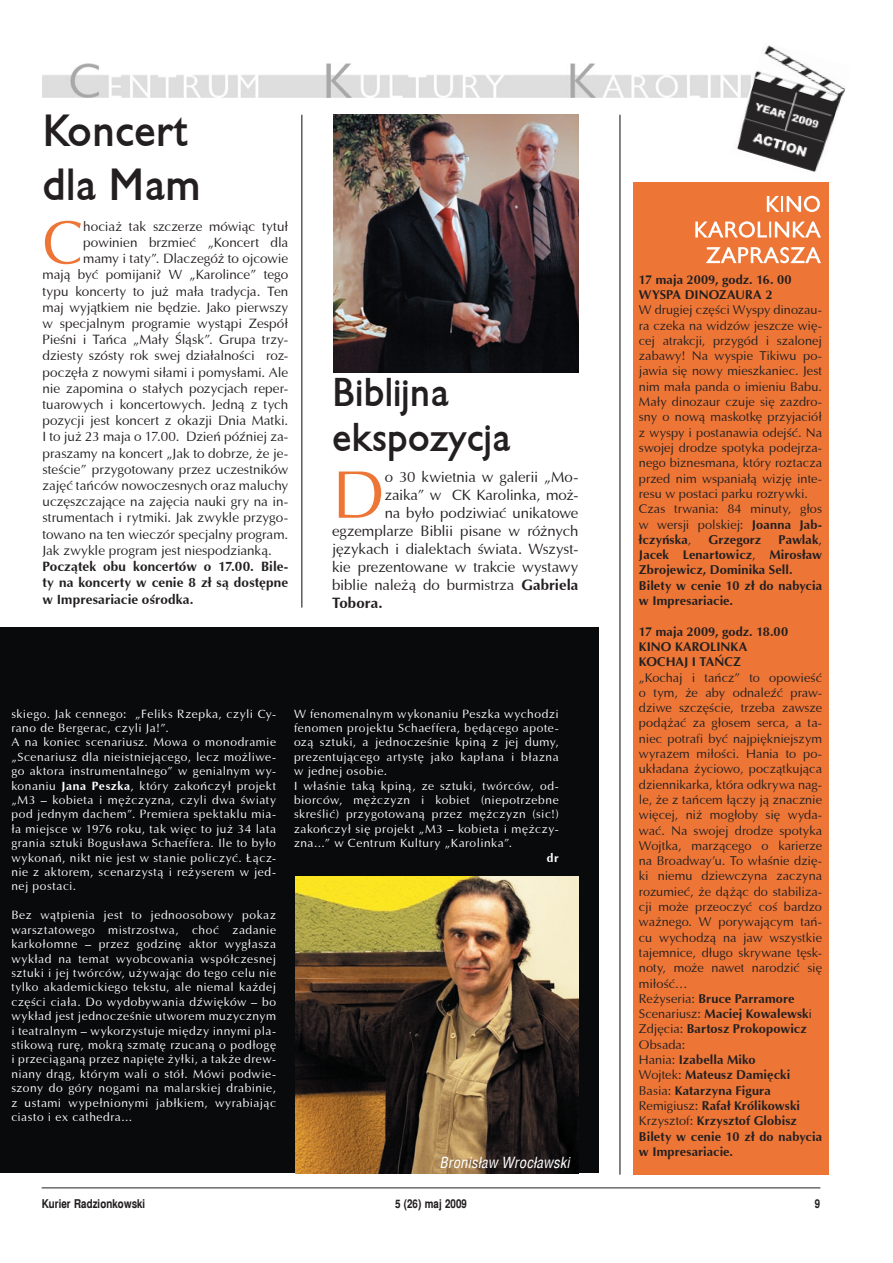
<style>
.page{position:relative;width:893px;height:1263px;background:#fff}
.page>*{position:absolute;margin:0;border:0;box-sizing:border-box;transform-origin:0 0}
.t1{font:67.8px "Ottawa";color:#ed7637}
.t2{font:61.05px "Ottawa";color:#ed7637}
.t3{font:700 42px/54px "EFN Gilead";color:#231f20}
.t4{font:700 37.5px/45px "EFN Gilead";color:#231f20}
.t5{font:15px "Ottawa";letter-spacing:-.01em;color:#231f20}
.t6{font:italic 15px "Switzerland Condensed";color:#fff}
.t7{font:700 15px "Ottawa";letter-spacing:.005em;color:#231f20}
.t8{font:13.5px "Ottawa";letter-spacing:-.005em;color:#231f20}
.t9{font:700 13.5px/16.2px "Ottawa";letter-spacing:.01em;color:#231f20;text-align:justify}
.t10{font:12.75px/15.3px "Ottawa";color:#231f20}
.t11{font:700 12.75px/15.3px "Ottawa";letter-spacing:.005em;color:#231f20}
.t12{font:12px/14.4px "Ottawa";letter-spacing:.04em;color:#fff}
.t13{font:700 12px "Switzerland Narrow";color:#231f20}
.t14{font:700 12px "Ottawa";color:#fff}
.s1{font-weight:700}
.s2{font-weight:400}
</style>
<div class="page">
<hr style="left:42px;top:1187px;width:778px;height:1px;background:#231f20">
<img style="left:43px;top:64px;width:688px;height:34px">
<div style="left:633px;top:182px;width:195px;height:993px;background:#ed7637"></div>
<div style="left:0;top:628px;width:599px;height:545px;background:#080a0b"></div>
<img style="left:333px;top:115px;width:246px;height:258px">
<img style="left:295px;top:876px;width:284px;height:297px">
<hr style="left:302px;top:115px;width:1px;height:493px;background:#080a0b">
<hr style="left:620px;top:115px;width:1px;height:1060px;background:#080a0b">
<img style="left:731px;top:45px;width:115px;height:127px">
<svg style="left:767px;top:196px;width:53px;height:16px"></svg>
<svg style="left:695px;top:221px;width:126px;height:17px"></svg>
<svg style="left:706px;top:247px;width:115px;height:16px"></svg>
<h3 class="t3" style="left:43px;top:106px;width:160px">Koncert dla Mam</h3>
<h2 class="t2" style="left:43px;top:206px;width:42px">C</h2>
<p class="t8" style="left:83px;top:218px;width:207px">hociaż tak szczerze mówiąc tytuł</p>
<p class="t8" style="left:83px;top:234px;width:207px">powinien brzmieć „Koncert dla</p>
<p class="t8" style="left:83px;top:251px;width:207px">mamy i taty”. Dlaczegóż to ojcowie</p>
<p class="t8" style="left:43px;top:267px;width:247px">mają być pomijani? W „Karolince” tego</p>
<p class="t8" style="left:43px;top:283px;width:247px">typu koncerty to już mała tradycja. Ten</p>
<p class="t8" style="left:43px;top:299px;width:247px">maj wyjątkiem nie będzie. Jako pierwszy</p>
<p class="t8" style="left:43px;top:315px;width:247px">w specjalnym programie wystąpi Zespół</p>
<p class="t8" style="left:43px;top:332px;width:247px">Pieśni i Tańca „Mały Śląsk”. Grupa trzy-</p>
<p class="t8" style="left:43px;top:348px;width:247px">dziesty szósty rok swej działalności roz-</p>
<p class="t8" style="left:43px;top:364px;width:247px">poczęła z nowymi siłami i pomysłami. Ale</p>
<p class="t8" style="left:43px;top:380px;width:247px">nie zapomina o stałych pozycjach reper-</p>
<p class="t8" style="left:43px;top:396px;width:247px">tuarowych i koncertowych. Jedną z tych</p>
<p class="t8" style="left:43px;top:413px;width:247px">pozycji jest koncert z okazji Dnia Matki.</p>
<p class="t8" style="left:43px;top:429px;width:247px">I to już 23 maja o 17.00. Dzień później za-</p>
<p class="t8" style="left:43px;top:445px;width:247px">praszamy na koncert „Jak to dobrze, że je-</p>
<p class="t8" style="left:43px;top:461px;width:247px">steście” przygotowany przez uczestników</p>
<p class="t8" style="left:43px;top:477px;width:247px">zajęć tańców nowoczesnych oraz maluchy</p>
<p class="t8" style="left:43px;top:494px;width:247px">uczęszczające na zajęcia nauki gry na in-</p>
<p class="t8" style="left:43px;top:510px;width:247px">strumentach i rytmiki. Jak zwykle przygo-</p>
<p class="t8" style="left:43px;top:526px;width:247px">towano na ten wieczór specjalny program.</p>
<p class="t8" style="left:43px;top:542px;width:231px">Jak zwykle program jest niespodzianką.</p>
<p class="t9" style="left:43px;top:558px;width:247px">Początek obu koncertów o 17.00. Bile&shy;ty na koncerty w cenie 8 zł są dostępne w Impresariacie ośrodka.</p>
<h3 class="t4" style="left:332px;top:371px;width:180px">Biblijna ekspozycja</h3>
<h1 class="t1" style="left:332px;top:454px;width:54px">D</h1>
<p class="t5" style="left:385px;top:468px;width:195px">o 30 kwietnia w galerii „Mo-</p>
<p class="t5" style="left:385px;top:486px;width:195px">zaika” w CK Karolinka, moż-</p>
<p class="t5" style="left:385px;top:504px;width:195px">na było podziwiać unikatowe</p>
<p class="t5" style="left:332px;top:522px;width:248px">egzemplarze Biblii pisane w różnych</p>
<p class="t5" style="left:332px;top:540px;width:248px">językach i dialektach świata. Wszyst-</p>
<p class="t5" style="left:332px;top:558px;width:248px">kie prezentowane w trakcie wystawy</p>
<p class="t5" style="left:332px;top:576px;width:248px">biblie należą do burmistrza <span class="s1">Gabriela</span></p>
<p class="t7" style="left:332px;top:593px;width:52px">Tobora.</p>
<p class="t12" style="left:11px;top:706px;width:266px">skiego. Jak cennego: „Feliks Rzepka, czyli Cy&shy;rano de Bergerac, czyli Ja!”.<br>A na koniec scenariusz. Mowa o monodramie „Scenariusz dla nieistniejącego, lecz możliwe&shy;go aktora instrumentalnego” w genialnym wy&shy;konaniu <span class="s1">Jana Peszka</span>, który zakończył projekt „M3 – kobieta i mężczyzna, czyli dwa światy pod jednym dachem”. Premiera spektaklu mia&shy;ła miejsce w 1976 roku, tak więc to już 34 lata grania sztuki Bogusława Schaeffera. Ile to było wykonań, nikt nie jest w stanie policzyć. Łącz&shy;nie z aktorem, scenarzystą i reżyserem w jed&shy;nej postaci.</p>
<p class="t12" style="left:11px;top:908px;width:266px;text-align:justify">Bez wątpienia jest to jednoosobowy pokaz warsztatowego mistrzostwa, choć zadanie karkołomne – przez godzinę aktor wygłasza wykład na temat wyobcowania współczesnej sztuki i jej twórców, używając do tego celu nie tylko akademickiego tekstu, ale niemal każdej części ciała. Do wydobywania dźwięków – bo wykład jest jednocześnie utworem muzycznym i teatralnym – wykorzystuje między innymi pla&shy;stikową rurę, mokrą szmatę rzucaną o podłogę i przeciąganą przez napięte żyłki, a także drew&shy;niany drąg, którym wali o stół. Mówi podwie&shy;szony do góry nogami na malarskiej drabinie, z ustami wypełnionymi jabłkiem, wyrabiając ciasto i ex cathedra...</p>
<p class="t12" style="left:294px;top:706px;width:266px">W fenomenalnym wykonaniu Peszka wychodzi fenomen projektu Schaeffera, będącego apote&shy;ozą sztuki, a jednocześnie kpiną z jej dumy, prezentującego artystę jako kapłana i błazna w jednej osobie.<br>I właśnie taką kpiną, ze sztuki, twórców, od&shy;biorców, mężczyzn i kobiet (niepotrzebne skreślić) przygotowaną przez mężczyzn (sic!) zakończył się projekt „M3 – kobieta i mężczy&shy;zna...” w Centrum Kultury „Karolinka”.</p>
<p class="t14" style="left:547px;top:850px;width:13px">dr</p>
<p class="t6" style="left:439px;top:1153px;width:132px">Bronisław Wrocławski</p>
<p class="t13" style="left:42px;top:1197px;width:105px">Kurier Radzionkowski</p>
<p class="t13" style="left:395px;top:1197px;width:73px">5 (26) maj 2009</p>
<p class="t11" style="left:639px;top:271px;width:154px">17 maja 2009, godz. 16. 00<br>WYSPA DINOZAURA 2</p>
<p class="t10" style="left:639px;top:302px;width:185px">W drugiej części Wyspy dinozau&shy;ra czeka na widzów jeszcze wię&shy;cej atrakcji, przygód i szalonej zabawy! Na wyspie Tikiwu po&shy;jawia się nowy mieszkaniec. Jest nim mała panda o imieniu Babu.<br>Mały dinozaur czuje się zazdro&shy;sny o nową maskotkę przyjaciół z wyspy i postanawia odejść. Na swojej drodze spotyka podejrza&shy;nego biznesmana, który roztacza przed nim wspaniałą wizję inte&shy;resu w postaci parku rozrywki.<br>Czas trwania: 84 minuty, głos w wersji polskiej: <span class="s1">Joanna Jab&shy;łczyńska</span>,</p>
<p class="t11" style="left:639px;top:532px;width:185px;text-indent:140px">Pawlak<span class="s2">,<br></span>Jacek Lenartowicz<span class="s2">,</span> Mirosław<br>Zbrojewicz, Dominika Sell.<br>Bilety w cenie 10 zł do nabycia w Impresariacie.</p>
<p class="t11" style="left:639px;top:623px;width:151px">17 maja 2009, godz. 18.00<br>KINO KAROLINKA<br>KOCHAJ I TAŃCZ</p>
<p class="t10" style="left:639px;top:669px;width:185px">„Kochaj i tańcz” to opowieść o tym, że aby odnaleźć praw&shy;dziwe szczęście, trzeba zawsze podążać za głosem serca, a ta&shy;niec potrafi być najpiękniejszym wyrazem miłości. Hania to po&shy;układana życiowo, początkująca dziennikarka, która odkrywa nag&shy;le, że z tańcem łączy ją znacznie więcej, niż mogłoby się wyda&shy;wać. Na swojej drodze spotyka<br>Wojtka, marzącego o karierze na Broadway’u. To właśnie dzię&shy;ki niemu dziewczyna zaczyna rozumieć, że dążąc do stabiliza&shy;cji może przeoczyć coś bardzo ważnego. W porywającym tań&shy;cu wychodzą na jaw wszystkie tajemnice, długo skrywane tęsk&shy;noty, może nawet narodzić się miłość…<br>Reżyseria: <span class="s1">Bruce Parramore<br></span>Scenariusz: <span class="s1">Maciej Kowalewsk</span>i<br>Zdjęcia: <span class="s1">Bartosz Prokopowicz<br></span>Obsada:<br>Hania: <span class="s1">Izabella Miko<br></span>Wojtek: <span class="s1">Mateusz Damięcki<br></span>Basia: <span class="s1">Katarzyna Figura<br></span>Remigiusz: <span class="s1">Rafał Królikowski<br></span>Krzysztof: <span class="s1">Krzysztof Globisz<br>Bilety w cenie 10 zł do nabycia w Impresariacie.</span></p>
<p class="t11" style="left:708px;top:532px;width:54px">Grzegorz</p>
</div>
